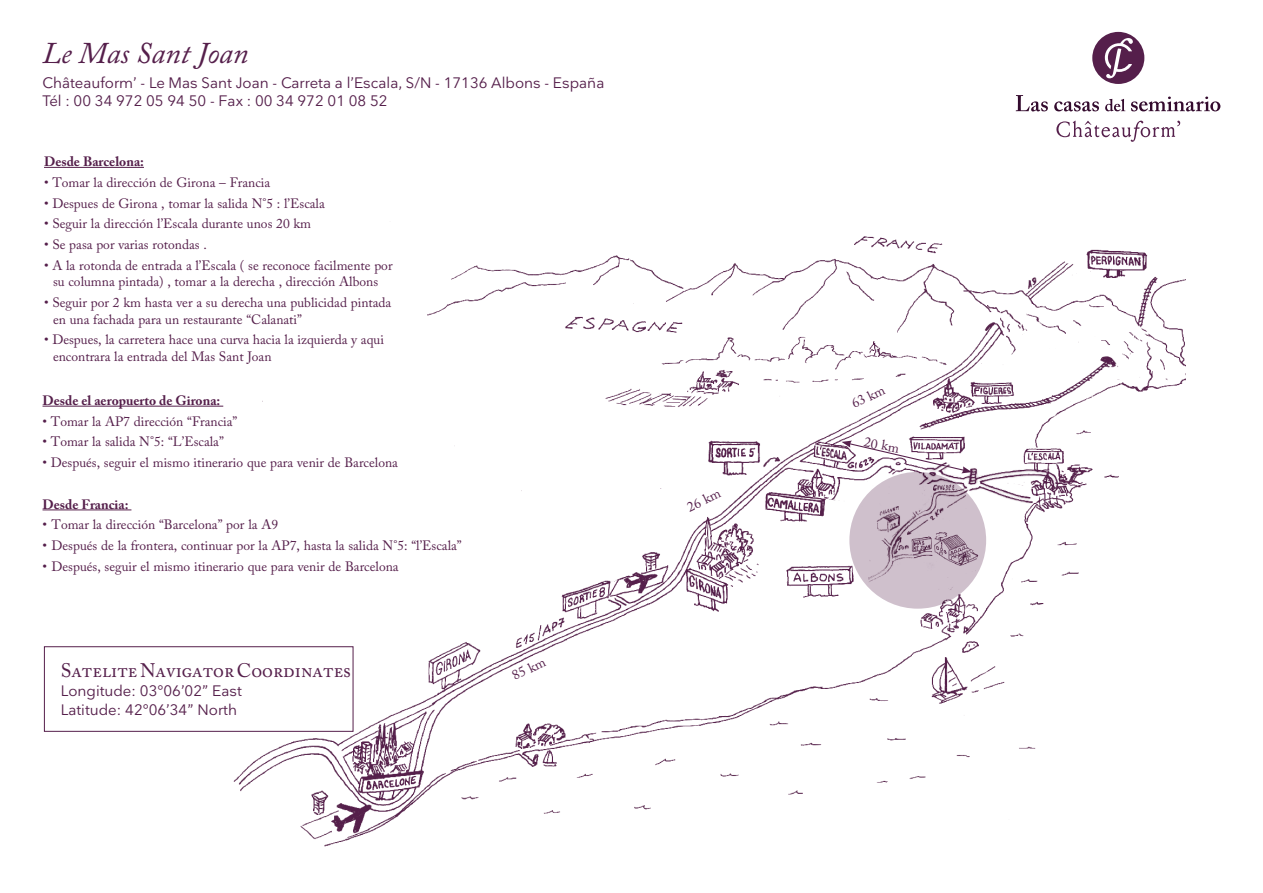
<style>
.page{position:relative;width:1263px;height:893px;background:#fff}
.page>*{position:absolute;margin:0;border:0;box-sizing:border-box;transform-origin:0 0}
.Nom_du_chateau_haut{font:italic 30px "Adobe Caslon Pro";color:#551f4b}
.Satellite-titre{font:19.5px "Adobe Caslon Pro";color:#551f4b}
.ADRESSE{font:15px "Nationale";color:#551f4b}
.Satellite_coordonnée{font:15px "Nationale";color:#551f4b}
.Normal_e{font:13.65px "Adobe Caslon Pro";color:#551f4b}
.Texte-acces{font:13.5px/16.5px "Adobe Caslon Pro";color:#551f4b}
.Texte-acces-2{font:700 13.5px "Adobe Caslon Pro";color:#551f4b}
</style>
<div class="page">
<img style="left:213px;top:236px;width:972px;height:611px">
<div style="left:972px;top:502px;width:44px;height:43px;background:#fff"></div>
<svg style="left:841px;top:441px;width:131px;height:32px"></svg>
<svg style="left:849px;top:472px;width:137px;height:137px;background:#c4b3c0"></svg>
<hr style="left:44px;top:167px;width:100px;height:1px;background:#551f4b">
<div style="left:44px;top:647px;width:309px;height:84px;background:#fff"></div>
<div style="left:44px;top:646px;width:309px;height:86px;border:1px solid #551f4b"></div>
<hr style="left:43px;top:406px;width:180px;height:1px;background:#551f4b">
<hr style="left:43px;top:510px;width:88px;height:1px;background:#551f4b">
<svg style="left:1056px;top:121px;width:124px;height:21px"></svg>
<svg style="left:1016px;top:95px;width:32px;height:16px"></svg>
<svg style="left:1054px;top:101px;width:45px;height:10px"></svg>
<svg style="left:1105px;top:99px;width:20px;height:12px"></svg>
<svg style="left:1131px;top:97px;width:89px;height:14px"></svg>
<svg style="left:1092px;top:32px;width:52px;height:52px"></svg>
<p class="Nom_du_chateau_haut" style="left:43px;top:35px;width:207px">Le Mas Sant Joan</p>
<p class="ADRESSE" style="left:43px;top:74px;width:563px">Châteauform’ - Le Mas Sant Joan - Carreta a l’Escala, S/N - 17136 Albons - España</p>
<p class="ADRESSE" style="left:43px;top:92px;width:347px">Tél : 00 34 972 05 94 50 - Fax : 00 34 972 01 08 52</p>
<p class="Texte-acces-2" style="left:44px;top:153px;width:101px">Desde Barcelona:</p>
<p class="Texte-acces" style="left:44px;top:174px;width:228px">• Tomar la dirección de Girona – Francia</p>
<p class="Texte-acces" style="left:44px;top:195px;width:282px">• Despues de Girona , tomar la salida N°5 : l’Escala</p>
<p class="Texte-acces" style="left:44px;top:215px;width:269px">• Seguir la dirección l’Escala durante unos 20 km</p>
<p class="Texte-acces" style="left:44px;top:236px;width:164px">• Se pasa por varias rotondas .</p>
<p class="Texte-acces" style="left:44px;top:257px;width:350px;text-align:center">• A la rotonda de entrada a l’Escala ( se reconoce facilmente por su columna pintada) , tomar a la derecha , dirección Albons</p>
<p class="Texte-acces" style="left:53px;top:294px;width:340px;text-indent:-9px">• Seguir por 2 km hasta ver a su derecha una publicidad pintada en una fachada para un restaurante “Calanati”</p>
<p class="Texte-acces" style="left:53px;top:331px;width:332px;text-indent:-9px">• Despues, la carretera hace una curva hacia la izquierda y aqui encontrara la entrada del Mas Sant Joan</p>
<p class="Texte-acces-2" style="left:43px;top:392px;width:179px">Desde el aeropuerto de Girona:</p>
<p class="Texte-acces" style="left:43px;top:413px;width:196px">• Tomar la AP7 dirección “Francia”</p>
<p class="Texte-acces" style="left:43px;top:433px;width:183px">• Tomar la salida N°5: “L’Escala”</p>
<p class="Texte-acces" style="left:43px;top:454px;width:357px">• Después, seguir el mismo itinerario que para venir de Barcelona</p>
<p class="Texte-acces-2" style="left:43px;top:496px;width:87px">Desde Francia:</p>
<p class="Texte-acces" style="left:43px;top:516px;width:237px">• Tomar la dirección “Barcelona” por la A9</p>
<p class="Texte-acces" style="left:43px;top:537px;width:421px">• Después de la frontera, continuar por la AP7, hasta la salida N°5: “l’Escala”</p>
<p class="Texte-acces" style="left:43px;top:558px;width:358px">• Después, seguir el mismo itinerario que para venir de Barcelona</p>
<p class="Satellite-titre" style="left:61px;top:659px;width:292px">Satelite Navigator Coordinates</p>
<p class="Satellite_coordonnée" style="left:61px;top:682px;width:183px">Longitude: 03°06’02” East</p>
<p class="Satellite_coordonnée" style="left:61px;top:701px;width:178px">Latitude: 42°06’34” North</p>
<p class="Normal_e" style="left:509px;top:669px;width:37px;rotate:-26deg">85 km</p>
<p class="Normal_e" style="left:684px;top:500px;width:37px;rotate:-26deg">26 km</p>
<p class="Normal_e" style="left:849px;top:397px;width:37px;rotate:-26deg">63 km</p>
<p class="Normal_e" style="left:866px;top:434px;width:37px;rotate:10deg">20 km</p>
</div>
